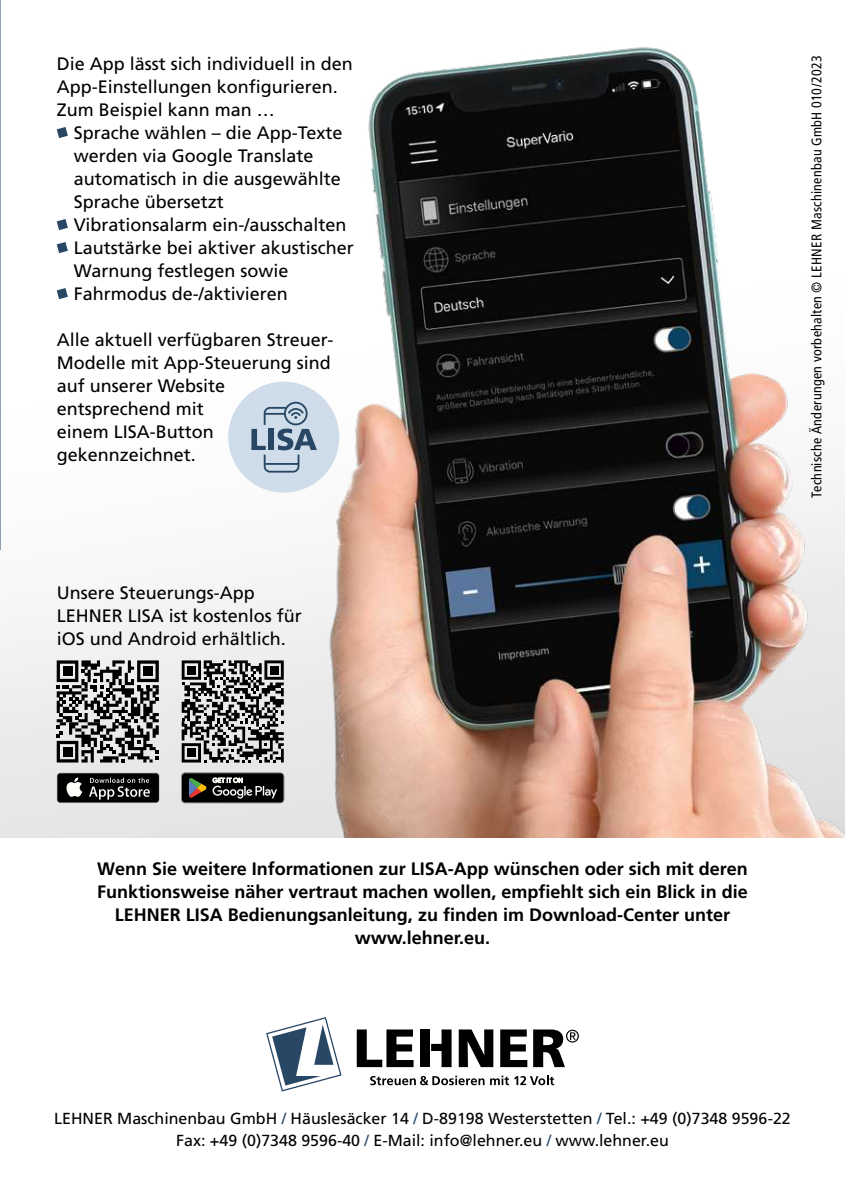
<style>
.page{position:relative;width:845px;height:1191px;background:#fff}
.page>*{position:absolute;margin:0;border:0;box-sizing:border-box;transform-origin:0 0}
.t1{font:18px/23px "Frutiger";color:#000}
.t2{font:700 18px/23px "Frutiger";color:#000;text-align:center}
.t3{font:16px/22px "Frutiger";color:#000;text-align:center}
.t4{font:condensed 14px "Frutiger";letter-spacing:.02em;color:#000}
.s1{color:#274764}
</style>
<div class="page">
<div style="left:0;top:248px;width:845px;height:589px;background:linear-gradient(to bottom,#fff,#e7e6e6)"></div>
<img style="left:72px;top:47px;width:773px;height:790px">
<svg style="left:57px;top:127px;width:11px;height:11px"></svg>
<svg style="left:57px;top:219px;width:11px;height:11px"></svg>
<svg style="left:57px;top:242px;width:11px;height:11px"></svg>
<svg style="left:57px;top:288px;width:11px;height:11px"></svg>
<div style="left:228px;top:382px;width:111px;height:110px;background:#cfdce9;border-radius:50%"></div>
<svg style="left:251px;top:402px;width:66px;height:70px"></svg>
<svg style="left:266px;top:1017px;width:75px;height:74px"></svg>
<svg style="left:370px;top:1075px;width:114px;height:10px"></svg>
<svg style="left:490px;top:1075px;width:64px;height:10px"></svg>
<svg style="left:357px;top:1029px;width:56px;height:38px"></svg>
<svg style="left:459px;top:1029px;width:34px;height:38px"></svg>
<svg style="left:500px;top:1029px;width:27px;height:38px"></svg>
<svg style="left:431px;top:1029px;width:20px;height:38px"></svg>
<div style="left:420px;top:1029px;width:9px;height:38px;background:#000"></div>
<svg style="left:533px;top:1029px;width:46px;height:38px"></svg>
<svg style="left:182px;top:660px;width:102px;height:102px"></svg>
<div style="left:187px;top:666px;width:8px;height:8px;background:#000"></div>
<div style="left:270px;top:666px;width:8px;height:8px;background:#000"></div>
<div style="left:187px;top:748px;width:8px;height:9px;background:#000"></div>
<svg style="left:57px;top:660px;width:102px;height:102px"></svg>
<div style="left:63px;top:666px;width:9px;height:10px;background:#000"></div>
<div style="left:143px;top:666px;width:10px;height:10px;background:#000"></div>
<div style="left:63px;top:747px;width:9px;height:9px;background:#000"></div>
<svg style="left:181px;top:772px;width:103px;height:31px"></svg>
<svg style="left:57px;top:772px;width:103px;height:31px"></svg>
<svg style="left:57px;top:773px;width:102px;height:29px"></svg>
<p class="t1" style="left:57px;top:53px;width:298px">Die App lässt sich individuell in den<br>App-Einstellungen konfigurieren.<br>Zum Beispiel kann man …</p>
<p class="t1" style="left:74px;top:122px;width:282px">Sprache wählen – die App-Texte werden via Google Translate automatisch in die ausgewählte<br>Sprache übersetzt<br>Vibrationsalarm ein-/ausschalten<br>Lautstärke bei aktiver akustischer<br>Warnung festlegen sowie<br>Fahrmodus de-/aktivieren</p>
<p class="t1" style="left:57px;top:329px;width:278px">Alle aktuell verfügbaren Streuer-<br>Modelle mit App-Steuerung sind auf unserer Website entsprechend mit<br>einem LISA-Button gekennzeichnet.</p>
<p class="t1" style="left:57px;top:582px;width:247px">Unsere Steuerungs-App<br>LEHNER LISA ist kostenlos für iOS und Android erhältlich.</p>
<p class="t4" style="left:811px;top:498px;width:444px;rotate:-90deg">Technische Änderungen vorbehalten © LEHNER Maschinenbau GmbH 010/2023</p>
<p class="t2" style="left:97px;top:858px;width:652px">Wenn Sie weitere Informationen zur LISA-App wünschen oder sich mit deren Funktionsweise näher vertraut machen wollen, empfiehlt sich ein Blick in die LEHNER LISA Bedienungsanleitung, zu finden im Download-Center unter www.lehner.eu.</p>
<p class="t3" style="left:54px;top:1108px;width:738px">LEHNER Maschinenbau GmbH <span class="s1">/</span> Häuslesäcker 14 <span class="s1">/</span> D-89198 Westerstetten <span class="s1">/</span> Tel.: +49 (0)7348 9596-22<br>Fax: +49 (0)7348 9596-40 <span class="s1">/</span> E-Mail: info@lehner.eu <span class="s1">/</span> www.lehner.eu</p>
</div>
